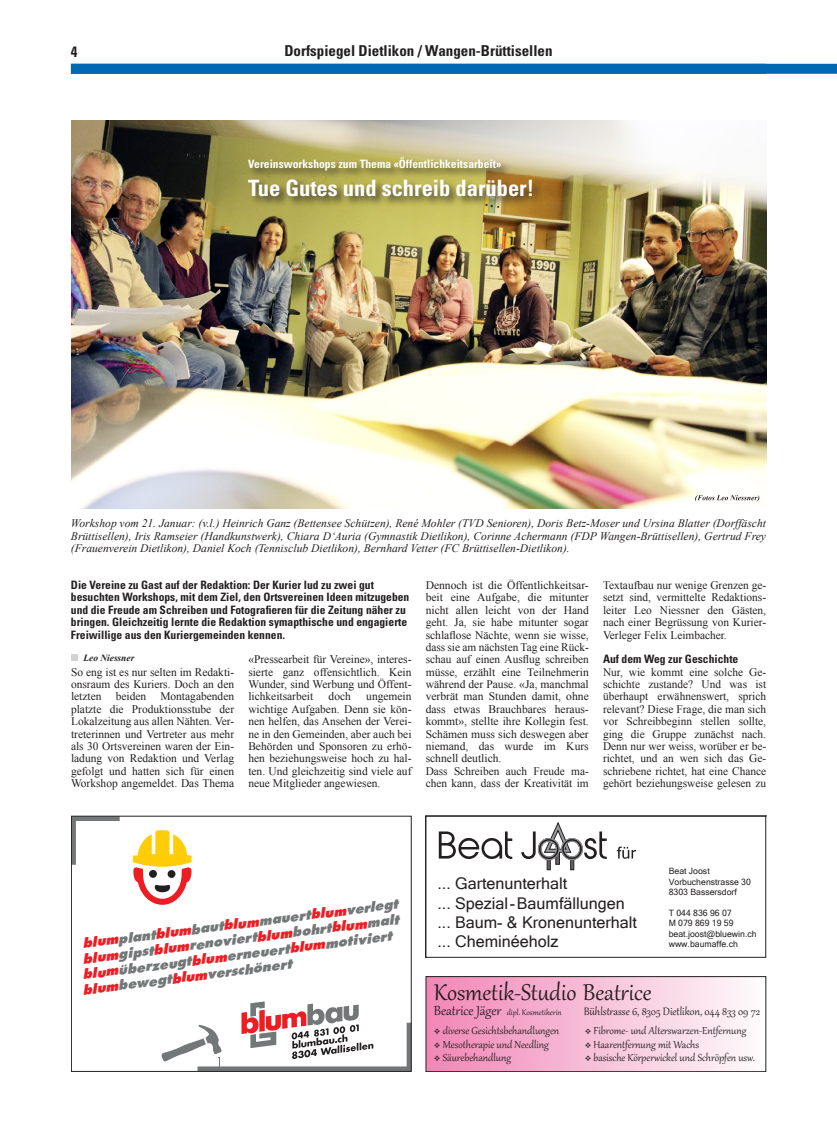
<style>
.page{position:relative;width:837px;height:1134px;background:#fff}
.page>*{position:absolute;margin:0;border:0;box-sizing:border-box;transform-origin:0 0}
.t1{font:28.12px "Gabriola";color:#231f20}
.Titel{font:700 condensed 22.5px "Univers";color:#fff}
.t2{font:16.12px/19.4px "Microsoft Sans Serif";color:#231f20}
.t3{font:700 condensed 15px "Univers";color:#231f20}
.t4{font:13.12px "Gabriola";color:#231f20}
.t5{font:italic 800 12.75px/15.5px "Futura LT";color:#747778}
.t6{font:12.5px "Gabriola";color:#231f20}
.Lauftext{font:11.5px/12.4px "Times New Roman";color:#231f20;text-align:justify}
.LT_kursiv{font:italic 11.5px/12.4px "Times New Roman";color:#231f20;text-align:justify}
.Lead{font:700 condensed 11.5px/12.4px "Univers";color:#231f20}
.Lead-2{font:700 condensed 11.5px "Univers";color:#fff}
.t7{font:9.75px "Gabriola";color:#231f20}
.Lauftext-2{font:italic 700 9.38px "Times New Roman";color:#231f20}
.t8{font:8.75px/10.5px "Microsoft Sans Serif";color:#231f20}
.s1{color:#ee1d23}
.s2{font-size:16.25px}
</style>
<div class="page">
<div style="left:71px;top:64px;width:765px;height:10px;background:#0168b3"></div>
<img style="left:71px;top:121px;width:694px;height:388px">
<div style="left:247px;top:156px;width:297px;height:52px;background:#231f20;opacity:.75"></div>
<div style="left:71px;top:654px;width:6px;height:7px;background:#d1d2d4"></div>
<svg style="left:694px;top:495px;width:65px;height:7px"></svg>
<svg style="left:133px;top:830px;width:58px;height:75px"></svg>
<svg style="left:161px;top:1001px;width:248px;height:69px"></svg>
<svg style="left:73px;top:818px;width:47px;height:47px"></svg>
<div style="left:71px;top:816px;width:340px;height:256px;border:1px solid #231f20"></div>
<svg style="left:616px;top:847px;width:19px;height:12px"></svg>
<svg style="left:438px;top:831px;width:74px;height:28px"></svg>
<svg style="left:521px;top:822px;width:85px;height:48px"></svg>
<div style="left:425px;top:816px;width:340px;height:142px;border:1px solid #231f20"></div>
<div style="left:426px;top:977px;width:339px;height:94px;background:linear-gradient(to right,#f185b6,#fefcfc)"></div>
<div style="left:425px;top:976px;width:340px;height:96px;border:1px solid #231f20"></div>
<p class="t3" style="left:71px;top:42px;width:8px">4</p>
<h3 class="t3" style="left:284px;top:41px;width:270px">Dorfspiegel Dietlikon / Wangen-Brüttisellen</h3>
<p class="Lead-2" style="left:248px;top:157px;width:254px">Vereinsworkshops zum Thema «Öffentlichkeitsarbeit»</p>
<p class="Titel" style="left:248px;top:174px;width:287px">Tue Gutes und schreib darüber!</p>
<p class="LT_kursiv" style="left:71px;top:517px;width:696px">Workshop vom 21. Januar: (v.l.) Heinrich Ganz (Bettensee Schützen), René Mohler (TVD Senioren), Doris Betz-Moser und Ursina Blatter (Dorffäscht Brüttisellen), Iris Ramseier (Handkunstwerk), Chiara D‘Auria (Gymnastik Dietlikon), Corinne Achermann (FDP Wangen-Brüttisellen), Gertrud Frey (Frauenverein Dietlikon), Daniel Koch (Tennisclub Dietlikon), Bernhard Vetter (FC Brüttisellen-Dietlikon).</p>
<p class="Lead" style="left:71px;top:579px;width:340px">Die Vereine zu Gast auf der Redaktion: Der Kurier lud zu zwei gut besuchten Workshops, mit dem Ziel, den Ortsvereinen Ideen mitzugeben und die Freude am Schreiben und Fotografieren für die Zeitung näher zu bringen. Gleichzeitig lernte die Redaktion symapthische und engagierte Freiwillige aus den Kuriergemeinden kennen.</p>
<p class="Lauftext" style="left:425px;top:579px;width:165px">Dennoch ist die Öffentlichkeitsar&shy;beit eine Aufgabe, die mitunter nicht allen leicht von der Hand geht. Ja, sie habe mitunter sogar schlaflose Nächte, wenn sie wisse, dass sie am nächsten Tag eine Rück&shy;schau auf einen Ausflug schreiben müsse, erzählt eine Teilnehmerin während der Pause. «Ja, manchmal verbrät man Stunden damit, ohne dass etwas Brauchbares heraus&shy;kommt», stellte ihre Kollegin fest.<br>Schämen muss sich deswegen aber niemand, das wurde im Kurs schnell deutlich.</p>
<p class="Lauftext" style="left:425px;top:764px;width:164px">Dass Schreiben auch Freude ma&shy;chen kann, dass der Kreativität im</p>
<p class="Lauftext" style="left:602px;top:579px;width:164px">Textaufbau nur wenige Grenzen ge&shy;setzt sind, vermittelte Redaktions&shy;leiter Leo Niessner den Gästen, nach einer Begrüssung von Kurier-Verleger Felix Leimbacher.</p>
<p class="Lead" style="left:602px;top:653px;width:137px">Auf dem Weg zur Geschichte</p>
<p class="Lauftext" style="left:602px;top:665px;width:165px">Nur, wie kommt eine solche Ge&shy;schichte zustande? Und was ist überhaupt erwähnenswert, sprich relevant? Diese Frage, die man sich vor Schreibbeginn stellen sollte, ging die Gruppe zunächst nach.<br>Denn nur wer weiss, worüber er be&shy;richtet, und an wen sich das Ge&shy;schriebene richtet, hat eine Chance gehört beziehungsweise gelesen zu</p>
<p class="Lauftext-2" style="left:83px;top:651px;width:52px">Leo Niessner</p>
<p class="Lauftext" style="left:71px;top:665px;width:165px">So eng ist es nur selten im Redakti&shy;onsraum des Kuriers. Doch an den letzten beiden Montagabenden platzte die Produktionsstube der Lokalzeitung aus allen Nähten. Ver&shy;treterinnen und Vertreter aus mehr als 30 Ortsvereinen waren der Ein&shy;ladung von Redaktion und Verlag gefolgt und hatten sich für einen Workshop angemeldet. Das Thema</p>
<p class="Lauftext" style="left:248px;top:653px;width:165px">«Pressearbeit für Vereine», interes&shy;sierte ganz offensichtlich. Kein Wunder, sind Werbung und Öffent&shy;lichkeitsarbeit</p>
<p class="Lauftext" style="left:248px;top:690px;width:165px;text-indent:118px">ungemein wichtige Aufgaben. Denn sie kön&shy;nen helfen, das Ansehen der Verei&shy;ne in den Gemeinden, aber auch bei Behörden und Sponsoren zu erhö&shy;hen beziehungsweise hoch zu hal&shy;ten. Und gleichzeitig sind viele auf neue Mitglieder angewiesen.</p>
<p class="Lauftext" style="left:328px;top:690px;width:24px">doch</p>
<p class="t5" style="left:76px;top:936px;width:325px;text-indent:6px;rotate:-7deg"><span class="s1">blum</span>plant<span class="s1">blum</span>baut<span class="s1">blum</span>mauert<span class="s1">blum</span>verlegt <span class="s1">blum</span>gipst<span class="s1">blum</span>renoviert<span class="s1">blum</span>bohrt<span class="s1">blum</span>malt <span class="s1">blum</span>überzeugt<span class="s1">blum</span>erneuert<span class="s1">blum</span>motiviert <span class="s1">blum</span>bewegt<span class="s1">blum</span>verschönert</p>
<p class="t8" style="left:668px;top:865px;width:84px">Beat Joost<br>Vorbuchenstrasse 30<br>8303 Bassersdorf</p>
<p class="t8" style="left:668px;top:907px;width:89px">T 044 836 96 07<br>M 079 869 19 59 beat.joost@bluewin.ch www.baumaffe.ch</p>
<p class="t2" style="left:437px;top:873px;width:201px">... Gartenunterhalt<br>... Spezial-Baumfällungen ... Baum- &amp; Kronenunterhalt ... Cheminéeholz</p>
<p class="t1" style="left:434px;top:974px;width:219px">Kosmetik-Studio Beatrice</p>
<p class="t7" style="left:434px;top:1006px;width:129px"><span class="s2">Beatrice Jäger</span> dipl. Kosmetikerin</p>
<p class="t4" style="left:583px;top:1003px;width:178px">Bühlstrasse 6, 8305 Dietlikon, 044 833 09 72</p>
<p class="t6" style="left:434px;top:1022px;width:127px">❖ diverse Gesichtsbehandlungen</p>
<p class="t6" style="left:584px;top:1022px;width:163px">❖ Fibrome- und Alterswarzen-Entfernung</p>
<p class="t6" style="left:434px;top:1036px;width:116px">❖ Mesotherapie und Needling</p>
<p class="t6" style="left:584px;top:1036px;width:116px">❖ Haarentfernung mit Wachs</p>
<p class="t6" style="left:434px;top:1050px;width:79px">❖ Säurebehandlung</p>
<p class="t6" style="left:584px;top:1050px;width:172px">❖ basische Körperwickel und Schröpfen usw.</p>
</div>
